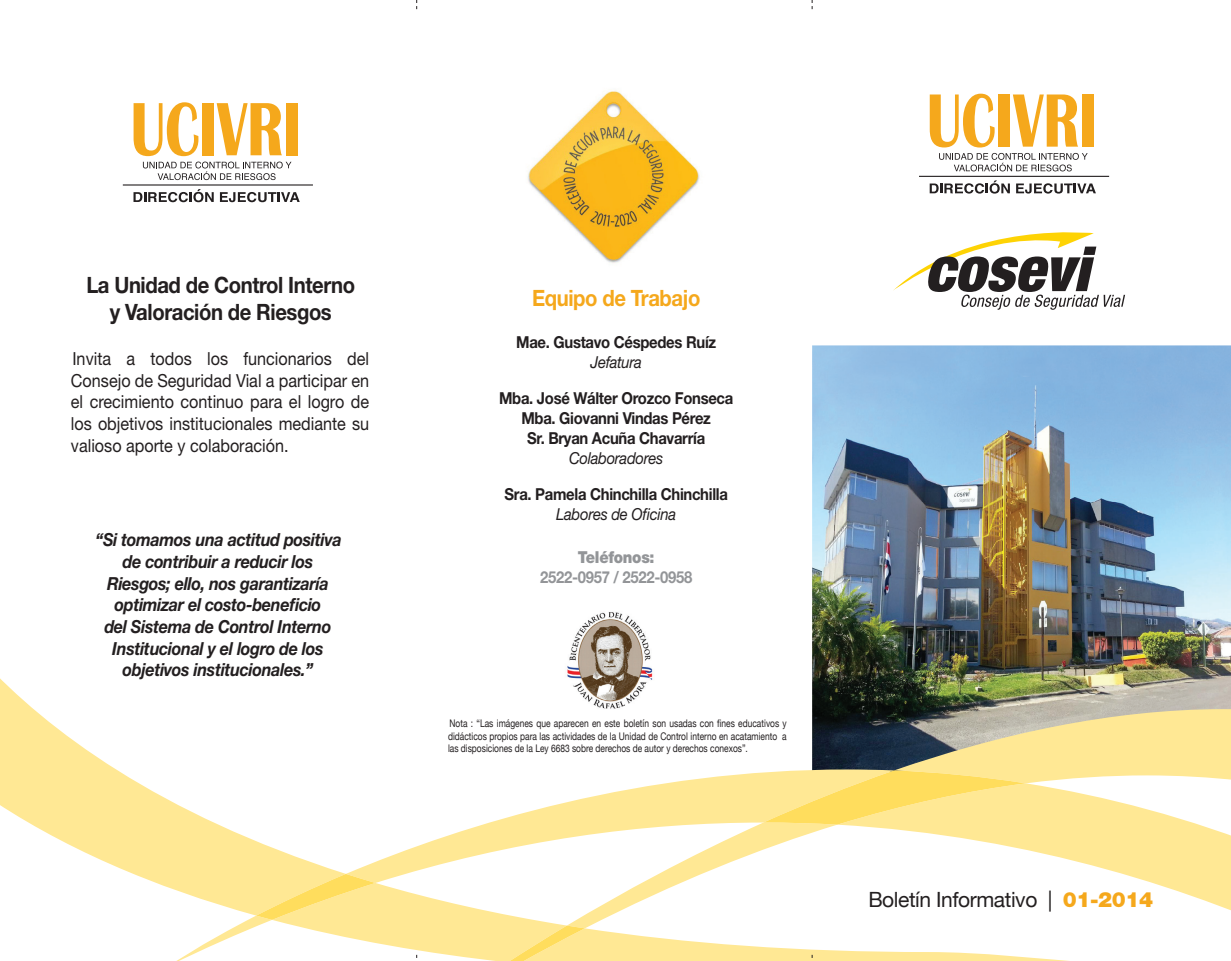
<style>
.page{position:relative;width:1231px;height:961px;background:#fff}
.page>*{position:absolute;margin:0;border:0;box-sizing:border-box;transform-origin:0 0}
.t1{font:700 22.5px/27px "Helvetica Neue";letter-spacing:-.02em;color:#231f20;text-align:center;scale:.9 1}
.t2{font:700 22.5px "Helvetica Neue";letter-spacing:-.02em;color:#f5a81c;scale:.9 1}
.t3{font:21px "Helvetica Neue";letter-spacing:-.02em;color:#231f20}
.t4{font:italic 700 18px/21.6px "Helvetica Neue";letter-spacing:-.02em;color:#231f20;text-align:center;scale:.9 1}
.t5{font:18px/21.6px "Helvetica Neue";color:#231f20;text-align:justify;scale:.9 1}
.t6{font:700 16.5px/19.8px "Helvetica Neue";letter-spacing:-.02em;color:#231f20;text-align:center;scale:.9 1}
.t7{font:italic 16.5px "Helvetica Neue";letter-spacing:-.02em;color:#231f20;scale:.9 1}
.t8{font:700 16.5px "Helvetica Neue";letter-spacing:-.02em;color:#939598;scale:.9 1}
.t9{font:900 16.5px "Helvetica Neue";letter-spacing:-.02em;color:#939598;scale:.9 1}
.t10{font:10.5px/12.6px "Helvetica Neue";color:#231f20;text-align:justify;scale:.8 1}
.s1{font-weight:900;color:#f5a81c}
</style>
<div class="page">
<img style="left:812px;top:345px;width:419px;height:192px">
<img style="left:527px;top:91px;width:173px;height:172px">
<div style="left:286px;top:103px;width:11px;height:52px;background:#f5a81c"></div>
<svg style="left:134px;top:102px;width:157px;height:78px"></svg>
<svg style="left:133px;top:189px;width:81px;height:13px"></svg>
<svg style="left:220px;top:192px;width:80px;height:10px"></svg>
<hr style="left:123px;top:184px;width:190px;height:1px;background:#231f20">
<img style="left:0;top:537px;width:1231px;height:351px">
<svg style="left:169px;top:769px;width:254px;height:192px"></svg>
<svg style="left:256px;top:873px;width:119px;height:46px;background:#ffe585"></svg>
<svg style="left:423px;top:709px;width:808px;height:252px"></svg>
<svg style="left:508px;top:925px;width:77px;height:36px;background:#ffe588"></svg>
<svg style="left:763px;top:770px;width:262px;height:54px;background:#fee37e"></svg>
<svg style="left:893px;top:232px;width:232px;height:78px"></svg>
<svg style="left:929px;top:94px;width:65px;height:53px"></svg>
<div style="left:998px;top:94px;width:11px;height:53px;background:#f5a81c"></div>
<svg style="left:1012px;top:94px;width:66px;height:53px"></svg>
<div style="left:1082px;top:94px;width:11px;height:53px;background:#f5a81c"></div>
<svg style="left:939px;top:153px;width:148px;height:18px"></svg>
<svg style="left:929px;top:180px;width:81px;height:14px"></svg>
<svg style="left:1016px;top:183px;width:80px;height:11px"></svg>
<hr style="left:919px;top:176px;width:190px;height:1px;background:#231f20">
<h1 class="t1" style="left:86px;top:271px;width:300px">La Unidad de Control Interno y Valoración de Riesgos</h1>
<h3 class="t5" style="left:71px;top:347px;width:333px">Invita a todos los funcionarios del Consejo de Seguridad Vial a participar en el crecimiento continuo para el logro de los objetivos institucionales mediante su valioso aporte y colaboración.</h3>
<h3 class="t4" style="left:96px;top:529px;width:275px">“Si tomamos una actitud positiva de contribuir a reducir los<br>Riesgos; ello, nos garantizaría optimizar el costo-beneficio<br>del Sistema de Control Interno<br>Institucional y el logro de los objetivos institucionales.”</h3>
<h1 class="t2" style="left:532px;top:284px;width:188px">Equipo de Trabajo</h1>
<h3 class="t6" style="left:516px;top:331px;width:224px">Mae. Gustavo Céspedes Ruíz</h3>
<h3 class="t7" style="left:590px;top:352px;width:58px">Jefatura</h3>
<h3 class="t6" style="left:499px;top:388px;width:262px">Mba. José Wálter Orozco Fonseca<br>Mba. Giovanni Vindas Pérez<br>Sr. Bryan Acuña Chavarría</h3>
<h3 class="t7" style="left:569px;top:448px;width:106px">Colaboradores</h3>
<h3 class="t6" style="left:504px;top:484px;width:250px">Sra. Pamela Chinchilla Chinchilla</h3>
<h3 class="t7" style="left:556px;top:504px;width:135px">Labores de Oficina</h3>
<h3 class="t9" style="left:578px;top:547px;width:87px">Teléfonos:</h3>
<h3 class="t8" style="left:540px;top:567px;width:170px">2522-0957 / 2522-0958</h3>
<p class="t10" style="left:448px;top:717px;width:425px">Nota : “Las imágenes que aparecen en este boletín son usadas con fines educativos y didácticos propios para las actividades de la Unidad de Control interno en acatamiento a las disposiciones de la Ley 6683 sobre derechos de autor y derechos conexos”.</p>
<h2 class="t3" style="left:868px;top:886px;width:286px">Boletín Informativo | <span class="s1">01-2014</span></h2>
</div>
